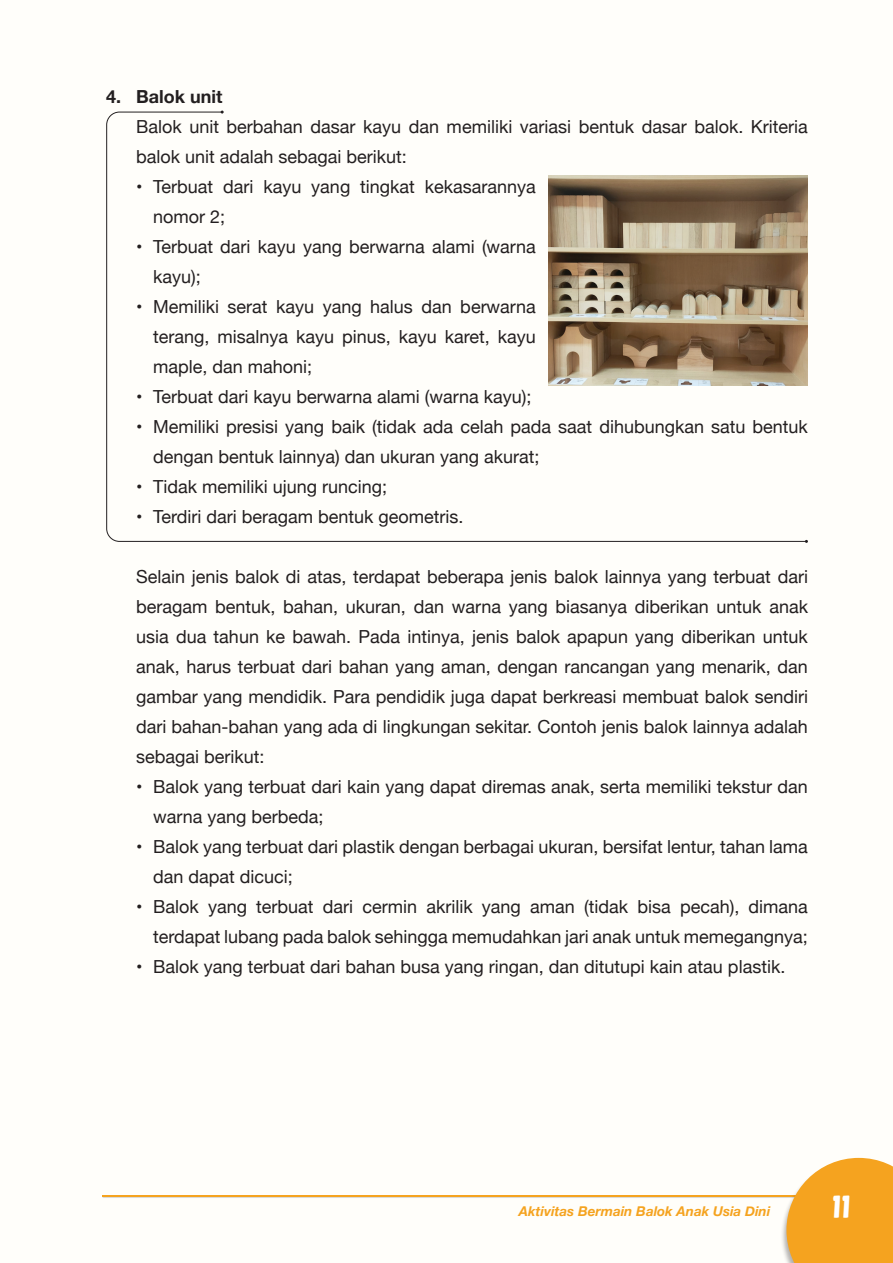
<style>
.page{position:relative;width:893px;height:1263px;background:#fffefa}
.page>*{position:absolute;margin:0;border:0;box-sizing:border-box;transform-origin:0 0}
.t1{font:30px "Helsinki";color:#fff}
.t2{font:18px/30px "Helvetica Neue";color:#231f20}
.t3{font:700 18px "Helvetica Neue";color:#231f20}
.t4{font:italic 700 13.5px "Helvetica Neue";color:#f5a31f}
</style>
<div class="page">
<hr style="left:102px;top:1195px;width:791px;height:3px;background:#231f20;opacity:.35">
<hr style="left:102px;top:1195px;width:791px;height:1px;background:#f5a31f">
<div style="left:780px;top:1159px;width:113px;height:104px;background:#231f20;opacity:.35"></div>
<svg style="left:786px;top:1158px;width:107px;height:105px;background:#f5ad38"></svg>
<svg style="left:106px;top:111px;width:701px;height:431px"></svg>
<img style="left:549px;top:175px;width:259px;height:211px">
<p class="t3" style="left:106px;top:82px;width:118px">4. Balok unit</p>
<p class="t2" style="left:136px;top:112px;width:673px">Balok unit berbahan dasar kayu dan memiliki variasi bentuk dasar balok. Kriteria balok unit adalah sebagai berikut:</p>
<p class="t2" style="left:153px;top:172px;width:384px;text-indent:-17px">• Terbuat dari kayu yang tingkat kekasarannya nomor 2;</p>
<p class="t2" style="left:153px;top:232px;width:384px;text-indent:-17px">• Terbuat dari kayu yang berwarna alami (warna kayu);</p>
<p class="t2" style="left:153px;top:292px;width:384px;text-align:justify;text-indent:-17px">• Memiliki serat kayu yang halus dan berwarna terang, misalnya kayu pinus, kayu karet, kayu maple, dan mahoni;</p>
<p class="t2" style="left:136px;top:382px;width:397px">• Terbuat dari kayu berwarna alami (warna kayu);</p>
<p class="t2" style="left:153px;top:412px;width:656px;text-indent:-17px">• Memiliki presisi yang baik (tidak ada celah pada saat dihubungkan satu bentuk dengan bentuk lainnya) dan ukuran yang akurat;</p>
<p class="t2" style="left:136px;top:472px;width:253px">• Tidak memiliki ujung runcing;</p>
<p class="t2" style="left:136px;top:502px;width:329px">• Terdiri dari beragam bentuk geometris.</p>
<p class="t2" style="left:136px;top:562px;width:673px;text-align:justify">Selain jenis balok di atas, terdapat beberapa jenis balok lainnya yang terbuat dari beragam bentuk, bahan, ukuran, dan warna yang biasanya diberikan untuk anak usia dua tahun ke bawah. Pada intinya, jenis balok apapun yang diberikan untuk anak, harus terbuat dari bahan yang aman, dengan rancangan yang menarik, dan gambar yang mendidik. Para pendidik juga dapat berkreasi membuat balok sendiri dari bahan-bahan yang ada di lingkungan sekitar. Contoh jenis balok lainnya adalah sebagai berikut:</p>
<p class="t2" style="left:153px;top:772px;width:656px;text-indent:-17px">• Balok yang terbuat dari kain yang dapat diremas anak, serta memiliki tekstur dan warna yang berbeda;</p>
<p class="t2" style="left:153px;top:832px;width:656px;text-indent:-17px">• Balok yang terbuat dari plastik dengan berbagai ukuran, bersifat lentur, tahan lama dan dapat dicuci;</p>
<p class="t2" style="left:136px;top:892px;width:673px;text-align:right">• Balok yang terbuat dari cermin akrilik yang aman (tidak bisa pecah), dimana terdapat lubang pada balok sehingga memudahkan jari anak untuk memegangnya;</p>
<p class="t2" style="left:136px;top:952px;width:651px">• Balok yang terbuat dari bahan busa yang ringan, dan ditutupi kain atau plastik.</p>
<p class="t4" style="left:519px;top:1200px;width:253px">Aktivitas Bermain Balok Anak Usia Dini</p>
<h1 class="t1" style="left:832px;top:1191px;width:20px">11</h1>
</div>
